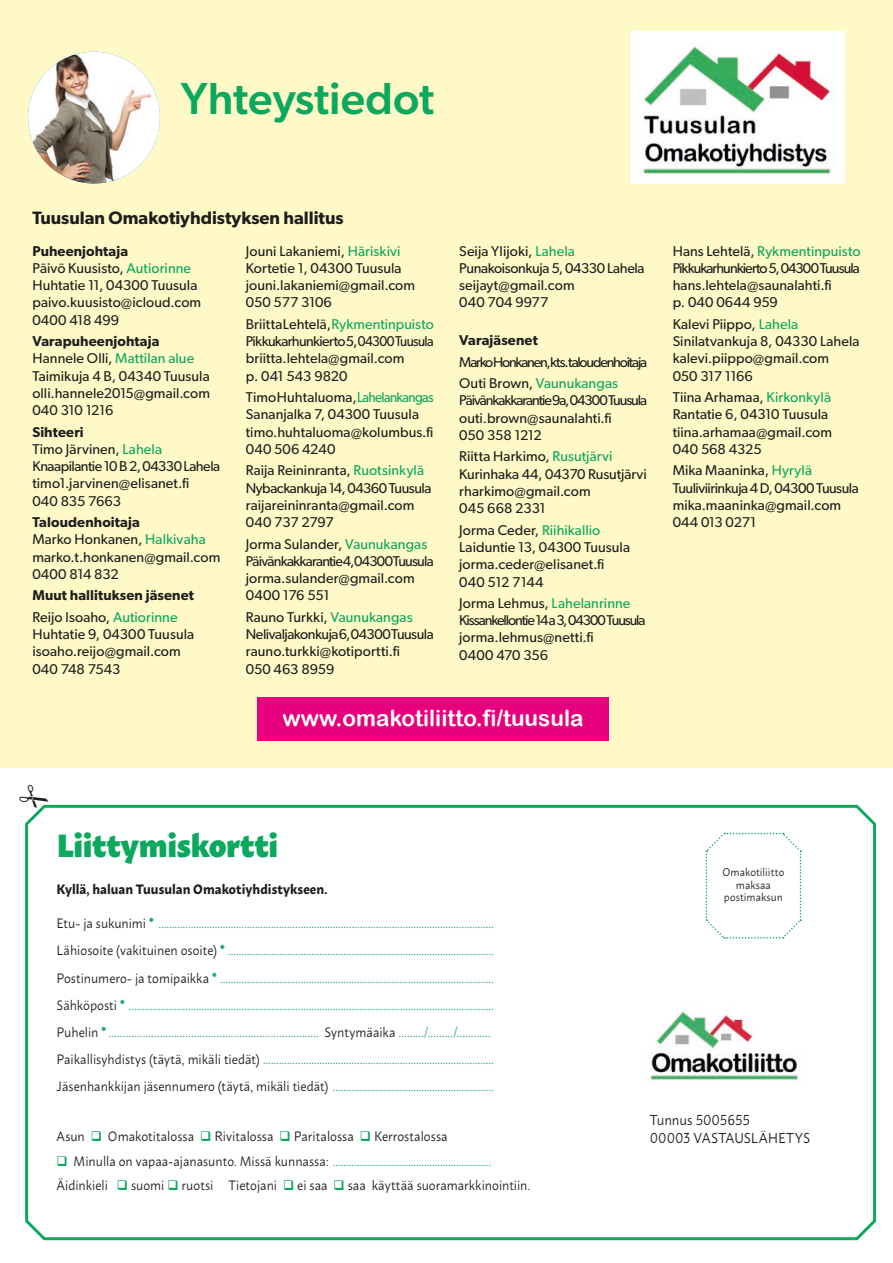
<style>
.page{position:relative;width:893px;height:1263px;background:#fff}
.page>*{position:absolute;margin:0;border:0;box-sizing:border-box;transform-origin:0 0}
.t1{font:500 45px "Gibson";color:#0ba85d}
.ots_1_1{font:900 31.95px "Macho";letter-spacing:-.005em;color:#0ba85d;scale:.92 1}
.t2{font:22.5px "Arial Rounded MT Bold";color:#fff}
.Pieni_otsikko{font:600 18px "Gibson";color:#1d1d1b}
.faktalista_1{font:14.4px "Macho";color:#1d1d1b;scale:.92 1}
.Laatikkoleipis{font:14.25px/17.2px "Gibson";letter-spacing:.005em;color:#1d1d1b}
.Laatikkoleipis-2{font:600 14.25px "Gibson";letter-spacing:.01em;color:#1d1d1b}
.Laatikkoleipis-3{font:14.25px "Gibson";letter-spacing:-.08em;color:#1d1d1b}
.neuvonta_teksti{font:13.5px "Macho";color:#0ba85d;scale:.92 1}
.neuvonta_teksti-2{font:13.5px "Macho";color:#1d1d1b;scale:.92 1}
.neuvonta_teksti-3{font:700 13.5px "Macho";color:#1d1d1b;scale:.92 1}
.faktalista_1-2{font:11.1px "Macho";letter-spacing:.005em;color:#1d1d1b;scale:.92 1}
.s1{font-weight:600}
.s2{color:#0ba85d}
.s3{color:#1d1d1b}
.s4{font-weight:900}
</style>
<div class="page">
<div style="left:0;top:0;width:893px;height:767px;background:#fff9c8"></div>
<img style="left:28px;top:52px;width:132px;height:132px;border-radius:66px">
<div style="left:257px;top:698px;width:352px;height:43px;background:#e6007e"></div>
<svg style="left:25px;top:804px;width:851px;height:437px"></svg>
<svg style="left:705px;top:832px;width:96px;height:107px"></svg>
<img style="left:643px;top:1007px;width:162px;height:77px">
<img style="left:631px;top:32px;width:213px;height:152px">
<svg style="left:25px;top:804px;width:26px;height:6px"></svg>
<p class="t1" style="left:181px;top:71px;width:255px">Yhteystiedot</p>
<p class="Pieni_otsikko" style="left:32px;top:207px;width:313px">Tuusulan Omakotiyhdistyksen hallitus</p>
<p class="Laatikkoleipis" style="left:32px;top:242px;width:170px"><span class="s1">Puheenjohtaja<br></span>Päivö Kuusisto, <span class="s2">Autiorinne<br></span>Huhtatie 11, 04300 Tuusula paivo.kuusisto@icloud.com<br>0400 418 499</p>
<p class="Laatikkoleipis" style="left:32px;top:332px;width:179px"><span class="s1">Varapuheenjohtaja<br></span>Hannele Olli, <span class="s2">Mattilan alue<br></span>Taimikuja 4 B, 04340 Tuusula olli.hannele2015@gmail.com<br>040 310 1216</p>
<p class="Laatikkoleipis" style="left:32px;top:423px;width:189px"><span class="s1">Sihteeri<br></span>Timo Järvinen, <span class="s2">Lahela<br></span>Knaapilantie 10 B 2, 04330 Lahela timo1.jarvinen@elisanet.fi<br>040 835 7663</p>
<p class="Laatikkoleipis" style="left:32px;top:513px;width:189px"><span class="s1">Taloudenhoitaja<br></span>Marko Honkanen, <span class="s2">Halkivaha </span>marko.t.honkanen@gmail.com<br>0400 814 832</p>
<p class="Laatikkoleipis-2" style="left:32px;top:587px;width:163px">Muut hallituksen jäsenet</p>
<p class="Laatikkoleipis" style="left:32px;top:608px;width:163px">Reijo lsoaho, <span class="s2">Autiorinne<br></span>Huhtatie 9, 04300 Tuusula isoaho.reijo@gmail.com<br>040 748 7543</p>
<p class="Laatikkoleipis" style="left:246px;top:242px;width:171px">Jouni Lakaniemi, <span class="s2">Häriskivi<br></span>Kortetie 1, 04300 Tuusula jouni.lakaniemi@gmail.com<br>050 577 3106</p>
<p class="Laatikkoleipis" style="left:246px;top:315px;width:189px">Briitta Lehtelä, <span class="s2">Rykmentinpuisto<br></span>Pikkukarhunkierto 5, 04300 Tuusula briitta.lehtela@gmail.com<br>p. 041 543 9820</p>
<p class="Laatikkoleipis" style="left:246px;top:388px;width:189px">Timo Huhtaluoma, <span class="s2">Lahelankangas<br></span>Sananjalka 7, 04300 Tuusula timo.huhtaluoma@kolumbus.fi<br>040 506 4240</p>
<p class="Laatikkoleipis" style="left:246px;top:462px;width:187px">Raija Reininranta, <span class="s2">Ruotsinkylä<br></span>Nybackankuja 14, 04360 Tuusula raijareininranta@gmail.com<br>040 737 2797</p>
<p class="Laatikkoleipis" style="left:246px;top:535px;width:189px">Jorma Sulander, <span class="s2">Vaunukangas<br></span>Päivänkakkarantie 4, 04300 Tuusula jorma.sulander@gmail.com<br>0400 176 551</p>
<p class="Laatikkoleipis" style="left:246px;top:608px;width:189px">Rauno Turkki, <span class="s2">Vaunukangas<br></span>Nelivaljakonkuja 6, 04300 Tuusula rauno.turkki@kotiportti.fi<br>050 463 8959</p>
<p class="Laatikkoleipis" style="left:459px;top:242px;width:187px">Seija Ylijoki, <span class="s2">Lahela<br></span>Punakoisonkuja 5, 04330 Lahela seijayt@gmail.com<br>040 704 9977</p>
<p class="Laatikkoleipis-2" style="left:459px;top:332px;width:80px">Varajäsenet</p>
<p class="Laatikkoleipis-3" style="left:459px;top:353px;width:189px">Marko Honkanen, kts. taloudenhoitaja</p>
<p class="Laatikkoleipis" style="left:459px;top:374px;width:189px">Outi Brown, <span class="s2">Vaunukangas<br></span>Päivänkakkarantie 9a, 04300 Tuusula outi.brown@saunalahti.fi<br>050 358 1212</p>
<p class="Laatikkoleipis" style="left:459px;top:448px;width:189px">Riitta Harkimo, <span class="s2">Rusutjärvi<br></span>Kurinhaka 44, 04370 Rusutjärvi rharkimo@gmail.com<br>045 668 2331</p>
<p class="Laatikkoleipis" style="left:459px;top:521px;width:172px">Jorma Ceder, <span class="s2">Riihikallio<br></span>Laiduntie 13, 04300 Tuusula jorma.ceder@elisanet.fi<br>040 512 7144</p>
<p class="Laatikkoleipis" style="left:459px;top:594px;width:188px">Jorma Lehmus, <span class="s2">Lahelanrinne<br></span>Kissankellontie 14 a 3, 04300 Tuusula jorma.lehmus@netti.fi<br>0400 470 356</p>
<p class="t2" style="left:283px;top:705px;width:302px">www.omakotiliitto.fi/tuusula</p>
<p class="Laatikkoleipis" style="left:673px;top:242px;width:189px">Hans Lehtelä, <span class="s2">Rykmentinpuisto<br></span>Pikkukarhunkierto 5, 04300 Tuusula hans.lehtela@saunalahti.fi<br>p. 040 0644 959</p>
<p class="Laatikkoleipis" style="left:673px;top:315px;width:188px">Kalevi Piippo, <span class="s2">Lahela<br></span>Sinilatvankuja 8, 04330 Lahela kalevi.piippo@gmail.com<br>050 317 1166</p>
<p class="Laatikkoleipis" style="left:673px;top:388px;width:161px">Tiina Arhamaa, <span class="s2">Kirkonkylä<br></span>Rantatie 6, 04310 Tuusula tiina.arhamaa@gmail.com<br>040 568 4325</p>
<p class="Laatikkoleipis" style="left:673px;top:462px;width:188px">Mika Maaninka, <span class="s2">Hyrylä<br></span>Tuuliviirinkuja 4 D, 04300 Tuusula mika.maaninka@gmail.com<br>044 013 0271</p>
<p class="ots_1_1" style="left:57px;top:817px;width:242px">Liittymiskortti</p>
<p class="neuvonta_teksti-3" style="left:57px;top:877px;width:296px">Kyllä, haluan Tuusulan Omakotiyhdistykseen.</p>
<p class="neuvonta_teksti" style="left:57px;top:912px;width:477px"><span class="s3">Etu- ja sukunimi</span> <span class="s4">*</span> .............................................................................................................................</p>
<p class="neuvonta_teksti" style="left:57px;top:939px;width:477px"><span class="s3">Lähiosoite (vakituinen osoite)</span> <span class="s4">*</span> ...................................................................................................</p>
<p class="neuvonta_teksti" style="left:57px;top:966px;width:477px"><span class="s3">Postinumero- ja tomipaikka</span> <span class="s4">*</span> ......................................................................................................</p>
<p class="neuvonta_teksti" style="left:57px;top:993px;width:477px"><span class="s3">Sähköposti</span> <span class="s4">*</span> ........................................................................................................................................</p>
<p class="neuvonta_teksti" style="left:57px;top:1020px;width:473px"><span class="s3">Puhelin</span> <span class="s4">*</span> .......................................................................... <span class="s3">Syntymäaika</span> ........./........./............</p>
<p class="neuvonta_teksti" style="left:57px;top:1047px;width:477px"><span class="s3">Paikallisyhdistys (täytä, mikäli tiedät)</span> ......................................................................................</p>
<p class="neuvonta_teksti" style="left:57px;top:1074px;width:477px"><span class="s3">Jäsenhankkijan jäsennumero (täytä, mikäli tiedät)</span> ............................................................</p>
<p class="faktalista_1-2" style="left:722px;top:862px;width:69px">Omakotiliitto</p>
<p class="faktalista_1-2" style="left:736px;top:875px;width:40px">maksaa</p>
<p class="faktalista_1-2" style="left:724px;top:888px;width:66px">postimaksun</p>
<p class="neuvonta_teksti-2" style="left:57px;top:1124px;width:427px">Asun <span class="s2">❑</span> Omakotitalossa <span class="s2">❑</span> Rivitalossa <span class="s2">❑</span> Paritalossa <span class="s2">❑</span> Kerrostalossa</p>
<p class="neuvonta_teksti" style="left:57px;top:1149px;width:474px">❑ <span class="s3">Minulla on vapaa-ajanasunto. Missä kunnassa:</span> ...........................................................</p>
<p class="neuvonta_teksti-2" style="left:57px;top:1174px;width:517px">Äidinkieli <span class="s2">❑</span> suomi <span class="s2">❑</span> ruotsi Tietojani <span class="s2">❑</span> ei saa <span class="s2">❑</span> saa käyttää suoramarkkinointiin.</p>
<p class="faktalista_1" style="left:650px;top:1107px;width:110px">Tunnus 5005655</p>
<p class="faktalista_1" style="left:650px;top:1125px;width:176px">00003 VASTAUSLÄHETYS</p>
</div>
